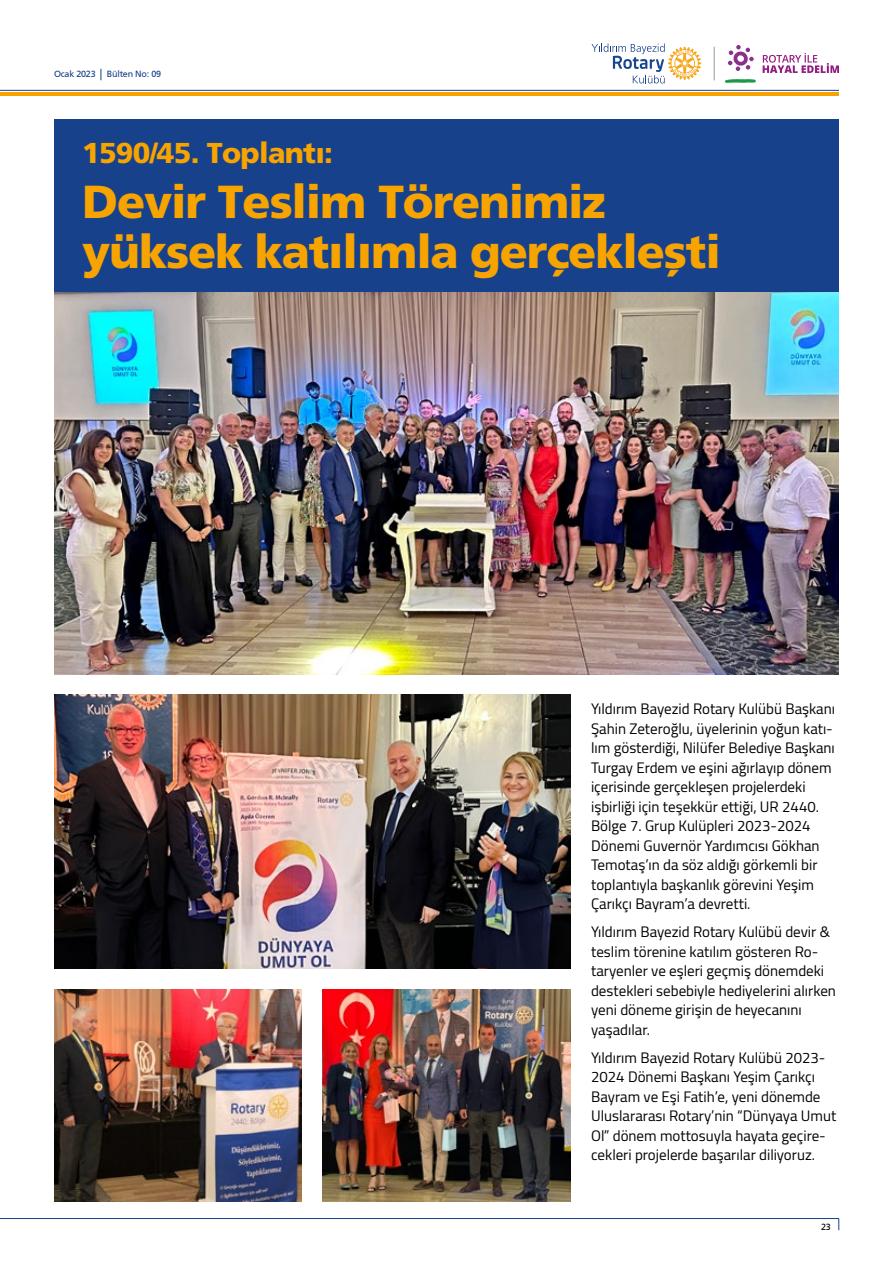
<style>
.page{position:relative;width:893px;height:1263px;background:#fff}
.page>*{position:absolute;margin:0;border:0;box-sizing:border-box;transform-origin:0 0}
.t1{font:900 46.2px/49.7px "Frutiger";letter-spacing:-.025em;color:#f7a400}
.t2{font:900 28.8px "Frutiger";letter-spacing:-.025em;color:#f7a400}
.t3{font:15px/19.5px "Cairo";color:#000}
.t4{font:9px "Frutiger";letter-spacing:-.025em;color:#17418a}
.t5{font:9px "Frutiger";color:#000}
</style>
<div class="page">
<hr style="left:0;top:92px;width:839px;height:3px;background:#f7a400">
<hr style="left:0;top:90px;width:839px;height:1px;background:#17418a">
<hr style="left:0;top:1218px;width:839px;height:1px;background:#17418a">
<hr style="left:714px;top:47px;width:1px;height:33px;background:#9c9a9c">
<svg style="left:591px;top:43px;width:110px;height:40px"></svg>
<svg style="left:763px;top:53px;width:76px;height:20px"></svg>
<svg style="left:728px;top:45px;width:26px;height:26px"></svg>
<svg style="left:725px;top:79px;width:31px;height:4px"></svg>
<img style="left:54px;top:292px;width:785px;height:382px">
<img style="left:54px;top:989px;width:247px;height:212px">
<img style="left:54px;top:694px;width:516px;height:275px">
<img style="left:323px;top:989px;width:247px;height:212px">
<div style="left:54px;top:119px;width:785px;height:173px;background:#17418a"></div>
<p class="t4" style="left:54px;top:69px;width:109px">Ocak 2023 Bülten No: 09</p>
<h2 class="t2" style="left:82px;top:136px;width:252px">1590/45. Toplantı:</h2>
<h1 class="t1" style="left:82px;top:176px;width:640px">Devir Teslim Törenimiz yüksek katılımla gerçekleşti</h1>
<p class="t3" style="left:591px;top:699px;width:245px">Yıldırım Bayezid Rotary Kulübü Başkanı Şahin Zeteroğlu, üyelerinin yoğun katı&shy;lım gösterdiği, Nilüfer Belediye Başkanı Turgay Erdem ve eşini ağırlayıp dönem içerisinde gerçekleşen projelerdeki işbirliği için teşekkür ettiği, UR 2440.<br>Bölge 7. Grup Kulüpleri 2023-2024<br>Dönemi Guvernör Yardımcısı Gökhan Temotaş’ın da söz aldığı görkemli bir toplantıyla başkanlık görevini Yeşim Çarıkçı Bayram’a devretti.</p>
<p class="t3" style="left:591px;top:922px;width:246px">Yıldırım Bayezid Rotary Kulübü devir &amp; teslim törenine katılım gösteren Ro&shy;taryenler ve eşleri geçmiş dönemdeki destekleri sebebiyle hediyelerini alırken yeni döneme girişin de heyecanını yaşadılar.</p>
<p class="t3" style="left:591px;top:1047px;width:247px">Yıldırım Bayezid Rotary Kulübü 2023- 2024 Dönemi Başkanı Yeşim Çarıkçı Bayram ve Eşi Fatih’e, yeni dönemde Uluslararası Rotary’nin “Dünyaya Umut Ol” dönem mottosuyla hayata geçire&shy;cekleri projelerde başarılar diliyoruz.</p>
<p class="t5" style="left:821px;top:1222px;width:11px">23</p>
</div>
